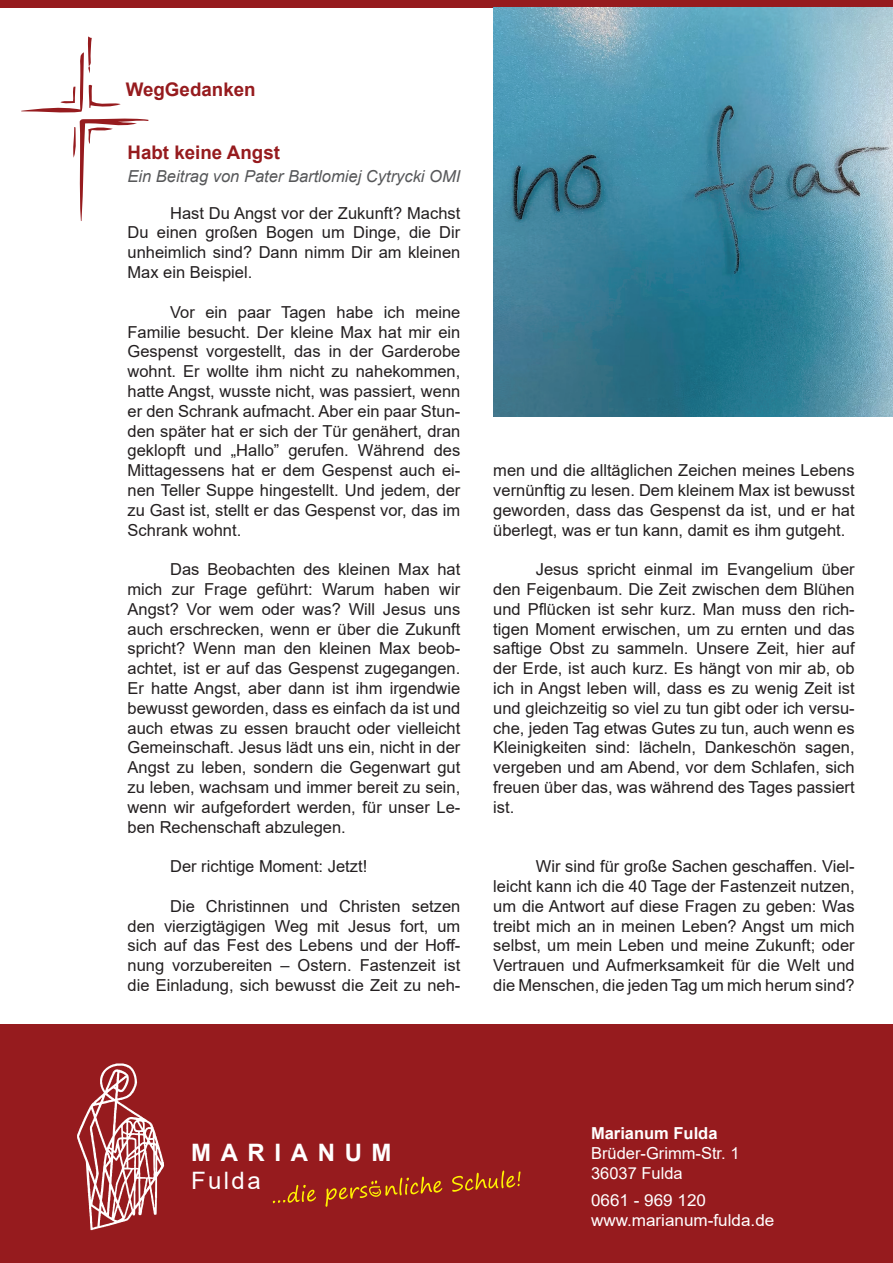
<style>
.page{position:relative;width:893px;height:1263px;background:#fff}
.page>*{position:absolute;margin:0;border:0;box-sizing:border-box;transform-origin:0 0}
.t1{font:700 24px "Arial";letter-spacing:.4em;color:#fff}
.t2{font:24px "Arial";letter-spacing:.1em;color:#fff}
.t3{font:700 18.75px "Arial";color:#961b1e}
.t4{font:16.5px/19.8px "Arial";color:#231f20;text-align:justify}
.t5{font:italic 16.5px "Arial";color:#57585a}
.t6{font:16.5px/19.8px "Arial";color:#fff;scale:1.04 1}
.t7{font:16.5px/19.8px "Arial";color:#fff}
.t8{font:700 16.5px "Arial";color:#fff}
</style>
<div class="page">
<div style="left:0;top:1024px;width:893px;height:239px;background:#961b1e"></div>
<svg style="left:77px;top:1063px;width:87px;height:167px"></svg>
<svg style="left:273px;top:1185px;width:43px;height:18px"></svg>
<svg style="left:452px;top:1170px;width:68px;height:22px"></svg>
<svg style="left:325px;top:1176px;width:117px;height:31px"></svg>
<div style="left:0;top:0;width:893px;height:8px;background:#961b1e"></div>
<svg style="left:21px;top:37px;width:127px;height:184px"></svg>
<img style="left:493px;top:8px;width:400px;height:409px">
<p class="t3" style="left:126px;top:77px;width:131px">WegGedanken</p>
<p class="t3" style="left:128px;top:139px;width:154px">Habt keine Angst</p>
<p class="t5" style="left:128px;top:165px;width:334px">Ein Beitrag von Pater Bartlomiej Cytrycki OMI</p>
<p class="t4" style="left:128px;top:203px;width:334px;text-indent:43px">Hast Du Angst vor der Zukunft? Machst Du einen großen Bogen um Dinge, die Dir unheimlich sind? Dann nimm Dir am kleinen Max ein Beispiel.</p>
<p class="t4" style="left:128px;top:302px;width:334px;text-indent:43px">Vor ein paar Tagen habe ich meine Familie besucht. Der kleine Max hat mir ein Gespenst vorgestellt, das in der Garderobe wohnt. Er wollte ihm nicht zu nahekommen, hatte Angst, wusste nicht, was passiert, wenn er den Schrank aufmacht. Aber ein paar Stun&shy;den später hat er sich der Tür genähert, dran geklopft und „Hallo” gerufen. Während des Mittagessens hat er dem Gespenst auch ei&shy;nen Teller Suppe hingestellt. Und jedem, der zu Gast ist, stellt er das Gespenst vor, das im Schrank wohnt.</p>
<p class="t4" style="left:128px;top:559px;width:334px;text-indent:43px">Das Beobachten des kleinen Max hat mich zur Frage geführt: Warum haben wir Angst? Vor wem oder was? Will Jesus uns auch erschrecken, wenn er über die Zukunft spricht? Wenn man den kleinen Max beob&shy;achtet, ist er auf das Gespenst zugegangen.<br>Er hatte Angst, aber dann ist ihm irgendwie bewusst geworden, dass es einfach da ist und auch etwas zu essen braucht oder vielleicht Gemeinschaft. Jesus lädt uns ein, nicht in der Angst zu leben, sondern die Gegenwart gut zu leben, wachsam und immer bereit zu sein, wenn wir aufgefordert werden, für unser Le&shy;ben Rechenschaft abzulegen.</p>
<p class="t4" style="left:170px;top:856px;width:199px">Der richtige Moment: Jetzt!</p>
<p class="t4" style="left:128px;top:896px;width:334px;text-indent:43px">Die Christinnen und Christen setzen den vierzigtägigen Weg mit Jesus fort, um sich auf das Fest des Lebens und der Hoff&shy;nung vorzubereiten – Ostern. Fastenzeit ist die Einladung, sich bewusst die Zeit zu neh-</p>
<p class="t4" style="left:493px;top:460px;width:363px">men und die alltäglichen Zeichen meines Lebens vernünftig zu lesen. Dem kleinem Max ist bewusst geworden, dass das Gespenst da ist, und er hat überlegt, was er tun kann, damit es ihm gutgeht.</p>
<p class="t4" style="left:493px;top:559px;width:363px;text-indent:43px">Jesus spricht einmal im Evangelium über den Feigenbaum. Die Zeit zwischen dem Blühen und Pflücken ist sehr kurz. Man muss den rich&shy;tigen Moment erwischen, um zu ernten und das saftige Obst zu sammeln. Unsere Zeit, hier auf der Erde, ist auch kurz. Es hängt von mir ab, ob ich in Angst leben will, dass es zu wenig Zeit ist und gleichzeitig so viel zu tun gibt oder ich versu&shy;che, jeden Tag etwas Gutes zu tun, auch wenn es Kleinigkeiten sind: lächeln, Dankeschön sagen, vergeben und am Abend, vor dem Schlafen, sich freuen über das, was während des Tages passiert ist.</p>
<p class="t4" style="left:493px;top:856px;width:363px;text-indent:43px">Wir sind für große Sachen geschaffen. Viel&shy;leicht kann ich die 40 Tage der Fastenzeit nutzen, um die Antwort auf diese Fragen zu geben: Was treibt mich an in meinen Leben? Angst um mich selbst, um mein Leben und meine Zukunft; oder Vertrauen und Aufmerksamkeit für die Welt und die Menschen, die jeden Tag um mich herum sind?</p>
<h1 class="t1" style="left:191px;top:1136px;width:202px">MARIANUM</h1>
<h1 class="t2" style="left:191px;top:1164px;width:71px">Fulda</h1>
<p class="t8" style="left:591px;top:1122px;width:128px">Marianum Fulda</p>
<p class="t7" style="left:591px;top:1143px;width:150px">Brüder-Grimm-Str. 1<br>36037 Fulda</p>
<p class="t6" style="left:591px;top:1190px;width:178px">0661 - 969 120 www.marianum-fulda.de</p>
</div>
